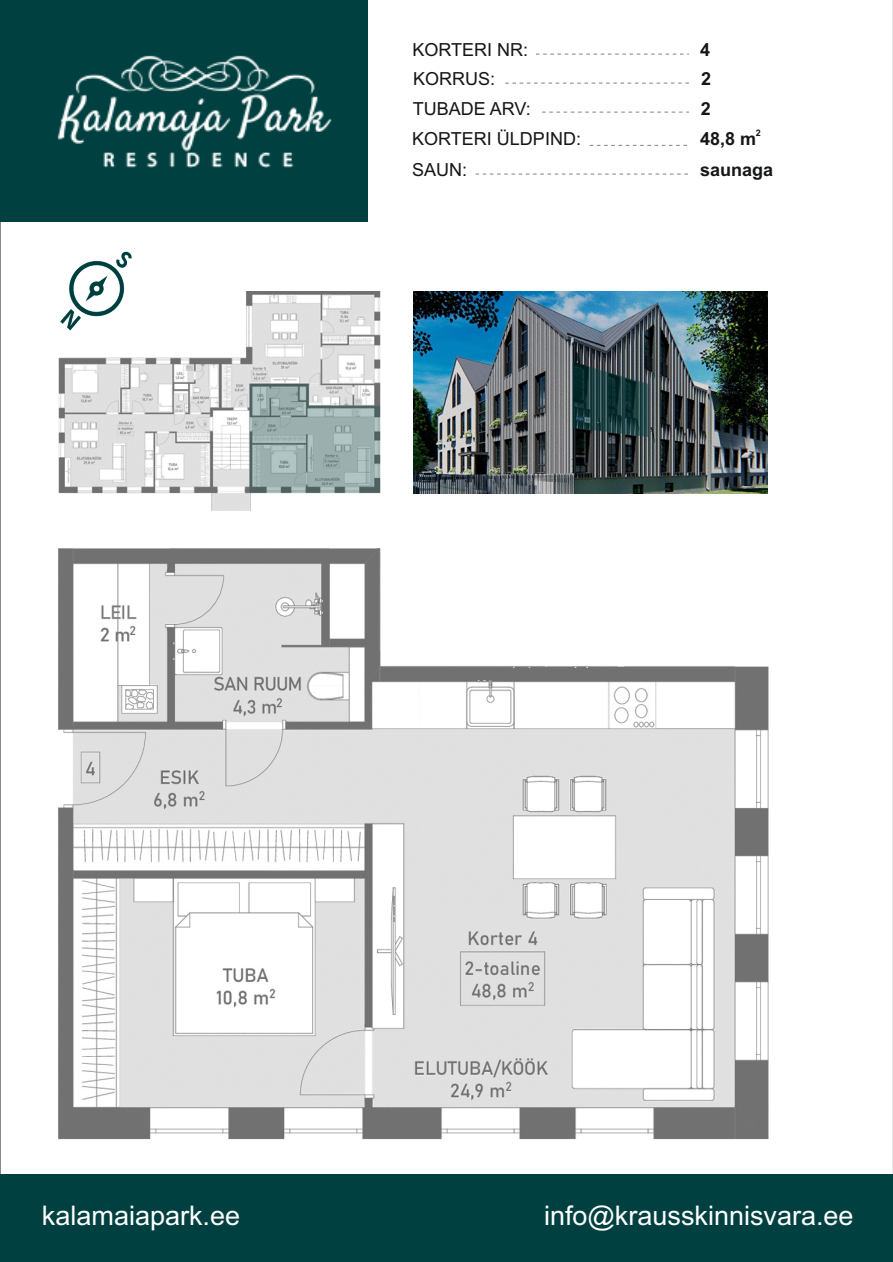
<style>
.page{position:relative;width:893px;height:1262px;background:#fff}
.page>*{position:absolute;margin:0;border:0;box-sizing:border-box;transform-origin:0 0}
.t1{font:27px "Arial";color:#fff}
.t2{font:18px/29.8px "Arial";color:#151616}
.t3{font:700 18px/29.4px "Arial";color:#151616;text-align:justify}
.t4{font:700 9px "Arial";color:#151616}
</style>
<div class="page">
<div style="left:0;top:0;width:367px;height:222px;background:#004040"></div>
<div style="left:0;top:1174px;width:893px;height:87px;background:#004040"></div>
<img style="left:57px;top:55px;width:275px;height:113px">
<img style="left:69px;top:251px;width:63px;height:40px">
<svg style="left:536px;top:54px;width:153px;height:1px"></svg>
<svg style="left:505px;top:83px;width:184px;height:1px"></svg>
<svg style="left:542px;top:112px;width:147px;height:1px"></svg>
<svg style="left:589px;top:145px;width:98px;height:1px"></svg>
<svg style="left:475px;top:174px;width:213px;height:1px"></svg>
<img style="left:58px;top:548px;width:711px;height:592px">
<img style="left:58px;top:291px;width:323px;height:219px">
<img style="left:414px;top:291px;width:353px;height:202px">
<p class="t2" style="left:412px;top:36px;width:170px">KORTERI NR:<br>KORRUS:<br>TUBADE ARV:<br>KORTERI ÜLDPIND:<br>SAUN:</p>
<p class="t3" style="left:700px;top:36px;width:12px">4<br>2<br>2</p>
<p class="t4" style="left:755px;top:130px;width:7px">2</p>
<p class="t3" style="left:700px;top:126px;width:58px">48,8 m</p>
<p class="t3" style="left:700px;top:156px;width:75px">saunaga</p>
<h1 class="t1" style="left:42px;top:1205px;width:200px">kalamaiapark.ee</h1>
<h1 class="t1" style="left:544px;top:1205px;width:311px">info@krausskinnisvara.ee</h1>
</div>
